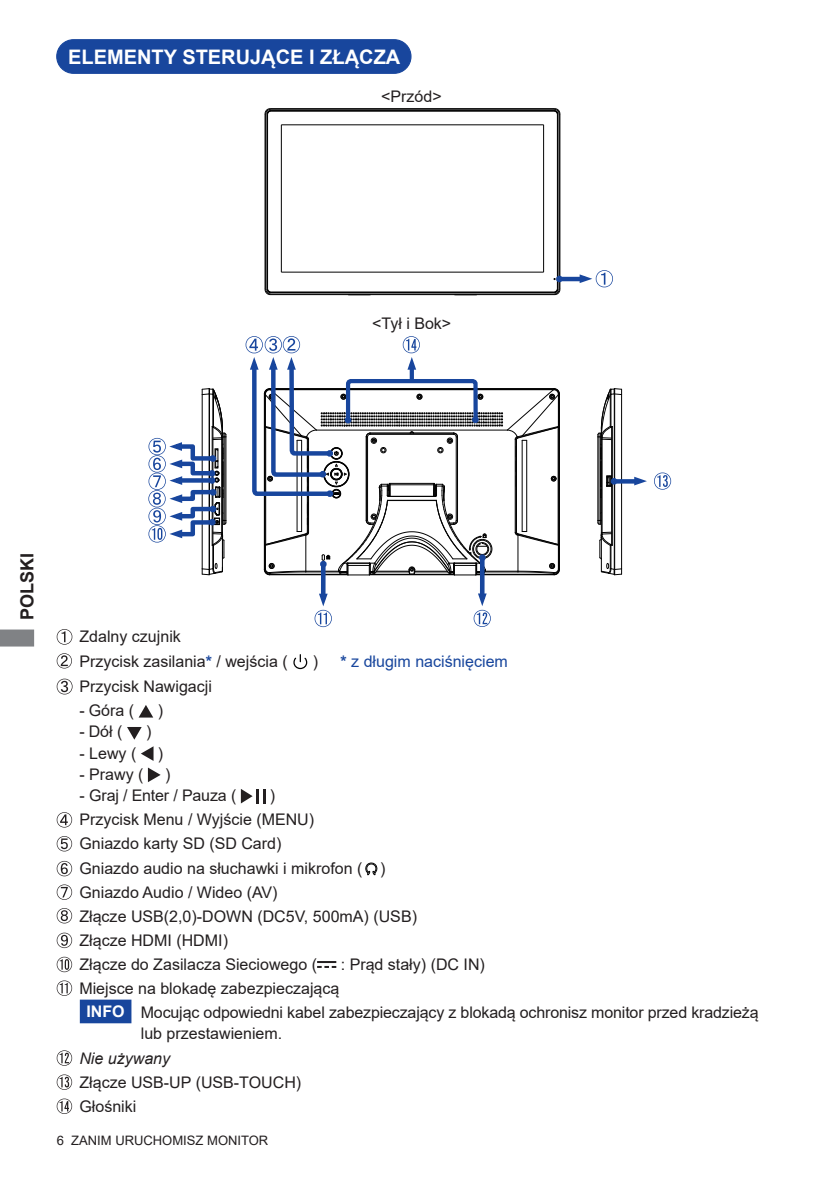
<style>
.page{position:relative;width:840px;height:1191px;background:#fff}
.page>*{position:absolute;margin:0;border:0;box-sizing:border-box;transform-origin:0 0}
.t1{font:700 20px "Arial";color:#fff}
.t2{font:700 18px "Arial";color:#231f20}
.t3{font:16px/24px "Arial";color:#231f20}
.t4{font:16px "Arial";color:#18469d}
.t5{font:italic 16px "Arial";color:#231f20}
.t6{font:700 16px "Arial";color:#fff}
.t7{font:13px "Arial";color:#231f20}
.s1{font-weight:700;color:#18469d}
.s2{font-weight:700}
</style>
<div class="page">
<svg style="left:0;top:629px;width:34px;height:17px"></svg>
<hr style="left:611px;top:427px;width:1px;height:117px;background:#030303">
<hr style="left:601px;top:439px;width:1px;height:93px;background:#030303">
<hr style="left:600px;top:439px;width:1px;height:93px;background:#030303">
<hr style="left:613px;top:394px;width:1px;height:175px;background:#030303">
<hr style="left:614px;top:394px;width:1px;height:175px;background:#030303">
<hr style="left:621px;top:394px;width:1px;height:175px;background:#030303">
<svg style="left:599px;top:532px;width:23px;height:43px"></svg>
<hr style="left:598px;top:437px;width:1px;height:83px;background:#030303">
<hr style="left:597px;top:437px;width:1px;height:83px;background:#030303">
<svg style="left:597px;top:512px;width:4px;height:13px"></svg>
<svg style="left:148px;top:388px;width:78px;height:187px"></svg>
<svg style="left:597px;top:388px;width:73px;height:110px"></svg>
<div style="left:610px;top:478px;width:7px;height:6px;border:4px solid #18469d;border-radius:50%"></div>
<svg style="left:245px;top:336px;width:314px;height:291px"></svg>
<hr style="left:556px;top:115px;width:1px;height:173px;background:#030303">
<hr style="left:281px;top:125px;width:1px;height:147px;background:#030303">
<hr style="left:543px;top:125px;width:1px;height:147px;background:#030303">
<hr style="left:281px;top:124px;width:262px;height:1px;background:#030303">
<hr style="left:281px;top:272px;width:262px;height:1px;background:#030303">
<hr style="left:265px;top:114px;width:1px;height:175px;background:#030303">
<hr style="left:264px;top:114px;width:1px;height:175px;background:#030303">
<hr style="left:558px;top:114px;width:1px;height:175px;background:#030303">
<hr style="left:559px;top:114px;width:1px;height:175px;background:#030303">
<hr style="left:271px;top:109px;width:282px;height:1px;background:#030303">
<hr style="left:270px;top:108px;width:284px;height:1px;background:#030303">
<hr style="left:270px;top:294px;width:284px;height:1px;background:#030303">
<hr style="left:271px;top:110px;width:282px;height:1px;background:#030303">
<hr style="left:266px;top:114px;width:1px;height:175px;background:#030303">
<hr style="left:271px;top:111px;width:282px;height:1px;background:#030303">
<hr style="left:267px;top:114px;width:1px;height:175px;background:#030303">
<hr style="left:271px;top:292px;width:282px;height:1px;background:#030303">
<hr style="left:557px;top:114px;width:1px;height:175px;background:#030303">
<svg style="left:553px;top:108px;width:7px;height:7px"></svg>
<svg style="left:264px;top:288px;width:7px;height:7px"></svg>
<svg style="left:264px;top:108px;width:7px;height:7px"></svg>
<svg style="left:453px;top:294px;width:24px;height:2px"></svg>
<svg style="left:347px;top:294px;width:24px;height:2px"></svg>
<svg style="left:553px;top:270px;width:59px;height:25px"></svg>
<svg style="left:57px;top:629px;width:15px;height:15px"></svg>
<svg style="left:57px;top:653px;width:15px;height:15px"></svg>
<svg style="left:293px;top:654px;width:15px;height:16px"></svg>
<svg style="left:57px;top:678px;width:15px;height:16px"></svg>
<svg style="left:139px;top:705px;width:14px;height:12px"></svg>
<svg style="left:127px;top:727px;width:15px;height:12px"></svg>
<svg style="left:141px;top:746px;width:12px;height:15px"></svg>
<svg style="left:148px;top:767px;width:12px;height:15px"></svg>
<hr style="left:256px;top:789px;width:3px;height:14px;background:#231f20">
<hr style="left:262px;top:789px;width:3px;height:14px;background:#231f20">
<svg style="left:241px;top:789px;width:11px;height:14px"></svg>
<svg style="left:57px;top:812px;width:15px;height:15px"></svg>
<svg style="left:57px;top:836px;width:15px;height:15px"></svg>
<svg style="left:57px;top:861px;width:15px;height:15px"></svg>
<svg style="left:365px;top:862px;width:12px;height:14px"></svg>
<svg style="left:57px;top:884px;width:15px;height:16px"></svg>
<svg style="left:57px;top:908px;width:15px;height:15px"></svg>
<svg style="left:57px;top:932px;width:15px;height:16px"></svg>
<svg style="left:57px;top:956px;width:15px;height:16px"></svg>
<svg style="left:317px;top:961px;width:19px;height:7px"></svg>
<svg style="left:57px;top:980px;width:15px;height:16px"></svg>
<svg style="left:57px;top:1050px;width:15px;height:15px"></svg>
<svg style="left:57px;top:1074px;width:15px;height:15px"></svg>
<svg style="left:57px;top:1098px;width:15px;height:16px"></svg>
<div style="left:80px;top:999px;width:51px;height:24px;background:#18469d;border:2px solid #18469d"></div>
<div style="left:57px;top:40px;width:354px;height:33px;background:#18469d;border-radius:17px"></div>
<div style="left:56px;top:39px;width:355px;height:35px;border:1px solid #18469d;border-radius:17px"></div>
<p class="t1" style="left:68px;top:43px;width:333px">ELEMENTY STERUJĄCE I ZŁĄCZA</p>
<p class="t3" style="left:381px;top:84px;width:62px">&lt;Przód&gt;</p>
<p class="t3" style="left:372px;top:312px;width:81px">&lt;Tył i Bok&gt;</p>
<p class="t2" style="left:14px;top:620px;width:69px;rotate:-90deg">POLSKI</p>
<p class="t3" style="left:79px;top:624px;width:210px">Zdalny czujnik<br>Przycisk zasilania<span class="s1">*</span> / wejścia (</p>
<p class="t3" style="left:313px;top:649px;width:7px">)</p>
<p class="t4" style="left:340px;top:650px;width:169px"><span class="s2">*</span> z długim naciśnięciem</p>
<p class="t3" style="left:79px;top:674px;width:134px">Przycisk Nawigacji</p>
<p class="t3" style="left:79px;top:698px;width:56px">- Góra (</p>
<p class="t3" style="left:158px;top:698px;width:7px">)</p>
<p class="t3" style="left:79px;top:719px;width:45px">- Dół (</p>
<p class="t3" style="left:146px;top:719px;width:7px">)</p>
<p class="t3" style="left:79px;top:741px;width:58px">- Lewy (</p>
<p class="t3" style="left:158px;top:741px;width:7px">)</p>
<p class="t3" style="left:79px;top:762px;width:66px">- Prawy (</p>
<p class="t3" style="left:165px;top:762px;width:7px">)</p>
<p class="t3" style="left:79px;top:783px;width:158px">- Graj / Enter / Pauza (</p>
<p class="t3" style="left:79px;top:783px;width:339px;text-indent:190px">)<br>Przycisk Menu / Wyjście (MENU)<br>Gniazdo karty SD (SD Card)<br>Gniazdo audio na słuchawki i mikrofon ( )<br>Gniazdo Audio / Wideo (AV)<br>Złącze USB(2,0)-DOWN (DC5V, 500mA) (USB)<br>Złącze HDMI (HDMI)<br>Złącze do Zasilacza Sieciowego (</p>
<p class="t3" style="left:340px;top:952px;width:146px">: Prąd stały) (DC IN)</p>
<p class="t3" style="left:141px;top:976px;width:619px;text-indent:-61px">Miejsce na blokadę zabezpieczającą<br>Mocując odpowiedni kabel zabezpieczający z blokadą ochronisz monitor przed kradzieżą</p>
<p class="t3" style="left:141px;top:1021px;width:143px">lub przestawieniem.</p>
<p class="t5" style="left:79px;top:1047px;width:92px">Nie używany</p>
<p class="t3" style="left:79px;top:1069px;width:223px">Złącze USB-UP (USB-TOUCH)<br>Głośniki</p>
<p class="t6" style="left:86px;top:1000px;width:40px">INFO</p>
<p class="t7" style="left:57px;top:1131px;width:213px">6 ZANIM URUCHOMISZ MONITOR</p>
</div>
